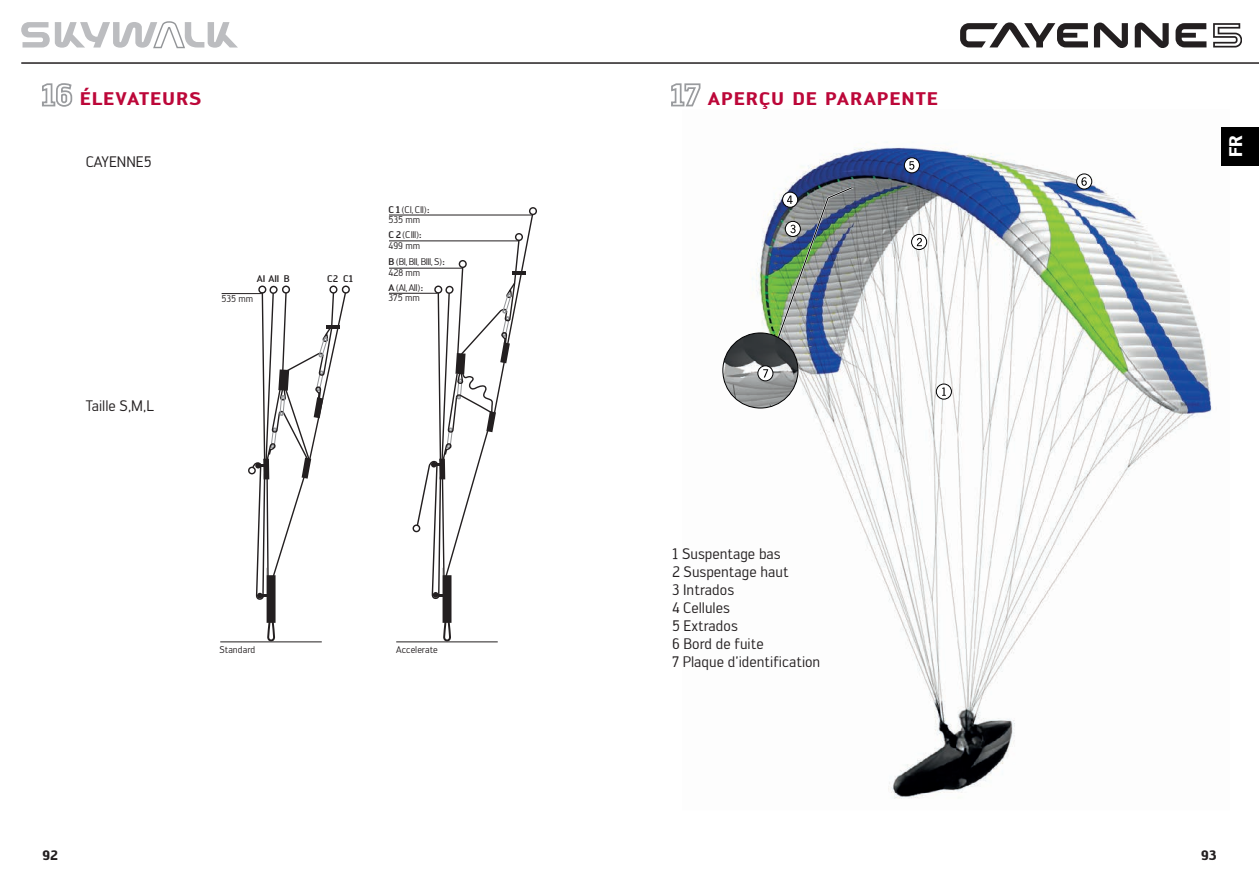
<style>
.page{position:relative;width:1259px;height:893px;background:#fff}
.page>*{position:absolute;margin:0;border:0;box-sizing:border-box;transform-origin:0 0}
.t1{font:700 18px "Engel";letter-spacing:.075em;color:#bc0739}
.t2{font:700 18px "Engel";color:#fff}
.t3{font:15px/18px "Engel";color:#231f20}
.t4{font:700 13.5px "Engel";color:#231f20}
.t5{font:9.45px/10.8px "Engel";color:#231f20}
.t6{font:9.45px/10.8px "Engel";letter-spacing:-.055em;color:#231f20}
.t7{font:9.45px/10.8px "Engel";letter-spacing:-.025em;color:#231f20}
.t8{font:500 9.45px "Engel";color:#231f20}
.s1{font-weight:500}
</style>
<div class="page">
<hr style="left:21px;top:62px;width:1238px;height:2px;background:#231f20">
<svg style="left:960px;top:22px;width:282px;height:26px"></svg>
<img style="left:723px;top:143px;width:489px;height:656px">
<div style="left:936px;top:384px;width:15px;height:15px;background:#fff;border-radius:50%"></div>
<div style="left:936px;top:384px;width:15px;height:15px;border:1px solid #000001;border-radius:50%"></div>
<svg style="left:942px;top:387px;width:3px;height:9px"></svg>
<svg style="left:911px;top:234px;width:15px;height:16px"></svg>
<div style="left:911px;top:234px;width:16px;height:16px;border:1px solid #000001;border-radius:50%"></div>
<svg style="left:917px;top:238px;width:5px;height:8px"></svg>
<svg style="left:904px;top:158px;width:15px;height:15px"></svg>
<div style="left:904px;top:157px;width:15px;height:16px;border:1px solid #000001;border-radius:50%"></div>
<svg style="left:909px;top:161px;width:5px;height:9px"></svg>
<svg style="left:1076px;top:174px;width:15px;height:15px"></svg>
<div style="left:1076px;top:174px;width:16px;height:15px;border:1px solid #000001;border-radius:50%"></div>
<svg style="left:1081px;top:177px;width:5px;height:9px"></svg>
<img style="left:773px;top:187px;width:86px;height:161px">
<img style="left:723px;top:333px;width:75px;height:75px;border-radius:38px">
<div style="left:722px;top:333px;width:76px;height:75px;border:1px solid #000001;border-radius:50%"></div>
<svg style="left:758px;top:366px;width:15px;height:15px"></svg>
<div style="left:757px;top:365px;width:16px;height:16px;border:1px solid #000001;border-radius:50%"></div>
<svg style="left:763px;top:369px;width:5px;height:9px"></svg>
<svg style="left:21px;top:21px;width:217px;height:28px"></svg>
<svg style="left:42px;top:83px;width:31px;height:24px"></svg>
<svg style="left:671px;top:83px;width:30px;height:24px"></svg>
<div style="left:1221px;top:127px;width:38px;height:39px;background:#000"></div>
<hr style="left:222px;top:293px;width:40px;height:1px;background:#231f20">
<hr style="left:220px;top:642px;width:102px;height:1px;background:#231f20">
<div style="left:342px;top:286px;width:8px;height:8px;border:1px solid #231f20;border-radius:50%"></div>
<div style="left:282px;top:286px;width:8px;height:8px;border:1px solid #231f20;border-radius:50%"></div>
<div style="left:258px;top:286px;width:8px;height:8px;border:1px solid #231f20;border-radius:50%"></div>
<div style="left:269px;top:286px;width:9px;height:8px;border:1px solid #231f20;border-radius:50%"></div>
<hr style="left:396px;top:642px;width:102px;height:1px;background:#231f20">
<div style="left:529px;top:207px;width:8px;height:8px;border:1px solid #231f20;border-radius:50%"></div>
<hr style="left:389px;top:241px;width:130px;height:1px;background:#231f20">
<hr style="left:389px;top:215px;width:143px;height:1px;background:#231f20">
<hr style="left:389px;top:268px;width:73px;height:1px;background:#231f20">
<hr style="left:389px;top:293px;width:48px;height:1px;background:#231f20">
<div style="left:329px;top:286px;width:8px;height:8px;border:1px solid #231f20;border-radius:50%"></div>
<div style="left:412px;top:524px;width:8px;height:8px;border:1px solid #231f20;border-radius:50%"></div>
<div style="left:248px;top:467px;width:8px;height:7px;border:1px solid #231f20;border-radius:50%"></div>
<svg style="left:251px;top:291px;width:96px;height:352px"></svg>
<svg style="left:416px;top:213px;width:118px;height:430px"></svg>
<p class="t1" style="left:80px;top:88px;width:123px">ÉLEVATEURS</p>
<p class="t3" style="left:86px;top:153px;width:67px">CAYENNE5</p>
<p class="t8" style="left:257px;top:273px;width:34px">AI AIl B</p>
<p class="t8" style="left:327px;top:273px;width:27px">C2 C1</p>
<p class="t5" style="left:221px;top:293px;width:33px">535 mm</p>
<p class="t5" style="left:389px;top:204px;width:42px"><span class="s1">C 1</span> (CI, CII)<span class="s1">:<br></span>535 mm</p>
<p class="t5" style="left:389px;top:230px;width:35px"><span class="s1">C 2</span> (CIII)<span class="s1">:<br></span>499 mm</p>
<p class="t6" style="left:389px;top:257px;width:58px"><span class="s1">B</span> (BI, BII, BIII, S)<span class="s1">:<br></span>428 mm</p>
<p class="t7" style="left:389px;top:282px;width:36px"><span class="s1">A</span> (AI, AII)<span class="s1">:<br></span>375 mm</p>
<p class="t3" style="left:86px;top:397px;width:70px">Taille S,M,L</p>
<p class="t5" style="left:219px;top:644px;width:37px">Standard</p>
<p class="t5" style="left:396px;top:644px;width:43px">Accelerate</p>
<p class="t1" style="left:708px;top:88px;width:231px">APERÇU DE PARAPENTE</p>
<p class="t3" style="left:672px;top:545px;width:150px">1 Suspentage bas<br>2 Suspentage haut<br>3 Intrados<br>4 Cellules<br>5 Extrados<br>6 Bord de fuite<br>7 Plaque d’identification</p>
<p class="t2" style="left:1224px;top:157px;width:24px;rotate:-90deg">FR</p>
<p class="t4" style="left:43px;top:847px;width:17px">92</p>
<p class="t4" style="left:1201px;top:847px;width:17px">93</p>
</div>
